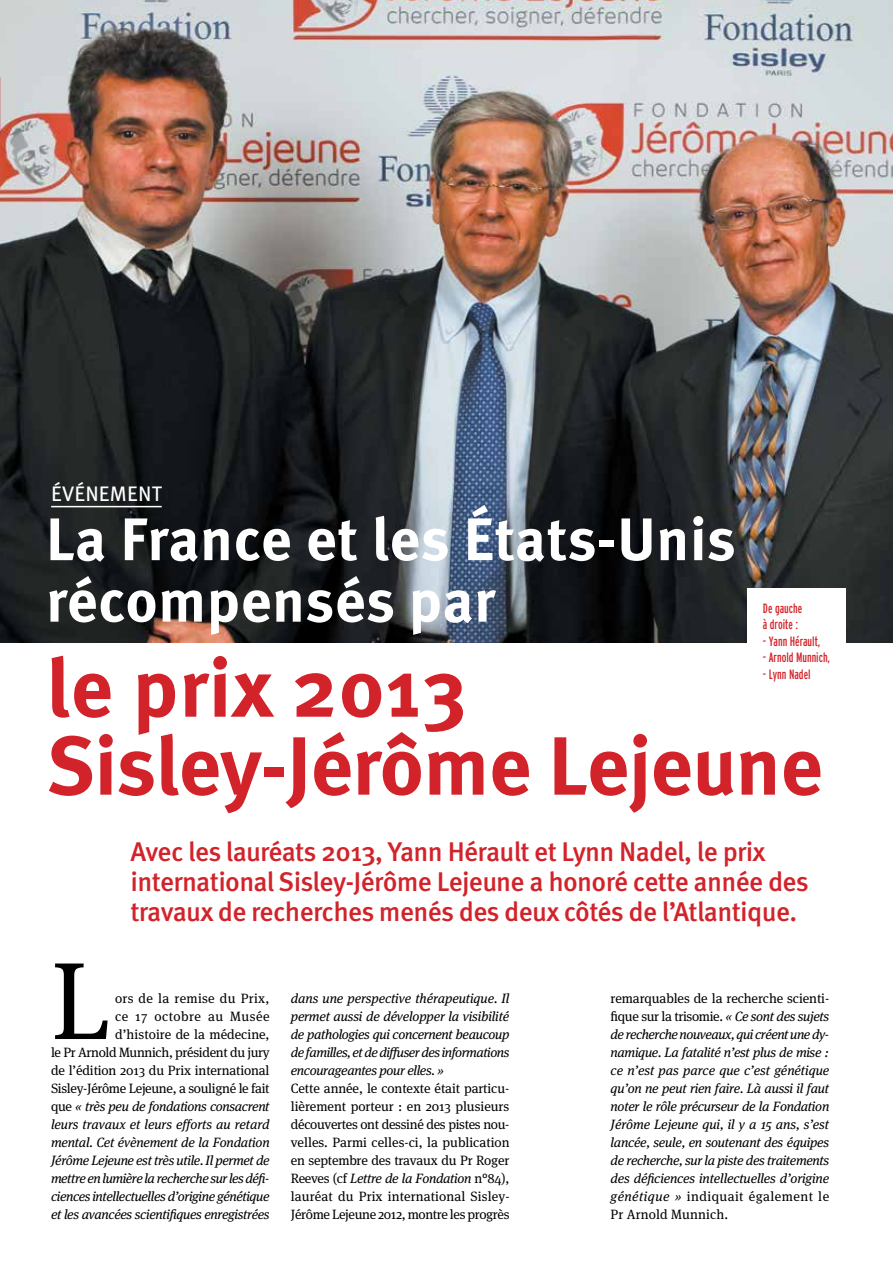
<style>
.page{position:relative;width:893px;height:1263px;background:#fff}
.page>*{position:absolute;margin:0;border:0;box-sizing:border-box;transform-origin:0 0}
.t1{font:109.65px "Meta Serif OT";color:#000}
.t2{font:700 82.5px/78px "Meta OT";letter-spacing:-.01em;color:#d2232a}
.t3{font:700 60px/61.5px "Meta OT";letter-spacing:.005em;color:#fff}
.t4{font:500 27px/30px "Meta OT";letter-spacing:-.025em;color:#d2232a}
.t5{font:21px "Meta OT";letter-spacing:.01em;color:#fff}
.t6{font:italic 13.5px/18px "Meta Serif OT";letter-spacing:-.025em;color:#000;text-align:justify}
.t7{font:13.5px/18px "Meta Serif OT";letter-spacing:-.025em;color:#000;text-align:justify}
.t8{font:extra-condensed 13.5px/16.5px "Interstate";color:#d2232a}
.s1{font-style:normal}
.s2{font-style:italic}
</style>
<div class="page">
<img style="left:0;top:0;width:893px;height:643px">
<hr style="left:51px;top:506px;width:111px;height:1px;background:#fff">
<div style="left:747px;top:589px;width:99px;height:108px;background:#fff"></div>
<h3 class="t5" style="left:51px;top:480px;width:112px">ÉVÉNEMENT</h3>
<h3 class="t3" style="left:46px;top:509px;width:691px">La France et les États-Unis récompensés par</h3>
<h2 class="t2" style="left:46px;top:650px;width:778px">le prix 2013<br>Sisley-Jérôme Lejeune</h2>
<p class="t8" style="left:763px;top:600px;width:41px">De gauche à droite :</p>
<p class="t8" style="left:763px;top:633px;width:59px">- Yann Hérault,</p>
<p class="t8" style="left:763px;top:649px;width:69px">- Arnold Munnich,</p>
<p class="t8" style="left:763px;top:666px;width:49px">- Lynn Nadel</p>
<h3 class="t4" style="left:131px;top:837px;width:680px">Avec les lauréats 2013, Yann Hérault et Lynn Nadel, le prix international Sisley-Jérôme Lejeune a honoré cette année des travaux de recherches menés des deux côtés de l’Atlantique.</h3>
<h1 class="t1" style="left:51px;top:938px;width:61px">L</h1>
<p class="t6" style="left:51px;top:990px;width:220px;text-align:right"><span class="s1">ors de la remise du Prix,<br>ce 17 octobre au Musée<br>d’histoire de la médecine,<br>le Pr Arnold Munnich, président du jury de l’édition 2013 du Prix international Sisley-Jérôme Lejeune, a souligné le fait que</span> « très peu de fondations consacrent leurs travaux et leurs efforts au retard mental. Cet évènement de la Fondation Jérôme Lejeune est très utile. Il permet de mettre en lumière la recherche sur les défi&shy;ciences intellectuelles d’origine génétique et les avancées scientifiques enregistrées</p>
<p class="t6" style="left:291px;top:989px;width:220px">dans une perspective thérapeutique. Il permet aussi de développer la visibilité de pathologies qui concernent beaucoup de familles, et de diffuser des informations encourageantes pour elles. »</p>
<p class="t7" style="left:291px;top:1079px;width:220px">Cette année, le contexte était particu&shy;lièrement porteur : en 2013 plusieurs découvertes ont dessiné des pistes nou&shy;velles. Parmi celles-ci, la publication en septembre des travaux du Pr Roger Reeves (cf <span class="s2">Lettre de la Fondation</span> n°84), lauréat du Prix international Sisley-Jérôme Lejeune 2012, montre les progrès</p>
<p class="t6" style="left:611px;top:990px;width:220px"><span class="s1">remarquables de la recherche scienti&shy;fique sur la trisomie.</span> « Ce sont des sujets de recherche nouveaux, qui créent une dy&shy;namique. La fatalité n’est plus de mise : ce n’est pas parce que c’est génétique qu’on ne peut rien faire. Là aussi il faut noter le rôle précurseur de la Fondation Jérôme Lejeune qui, il y a 15 ans, s’est lancée, seule, en soutenant des équipes de recherche, sur la piste des traitements des déficiences intellectuelles d’origine génétique » <span class="s1">indiquait également le Pr Arnold Munnich.</span></p>
</div>
